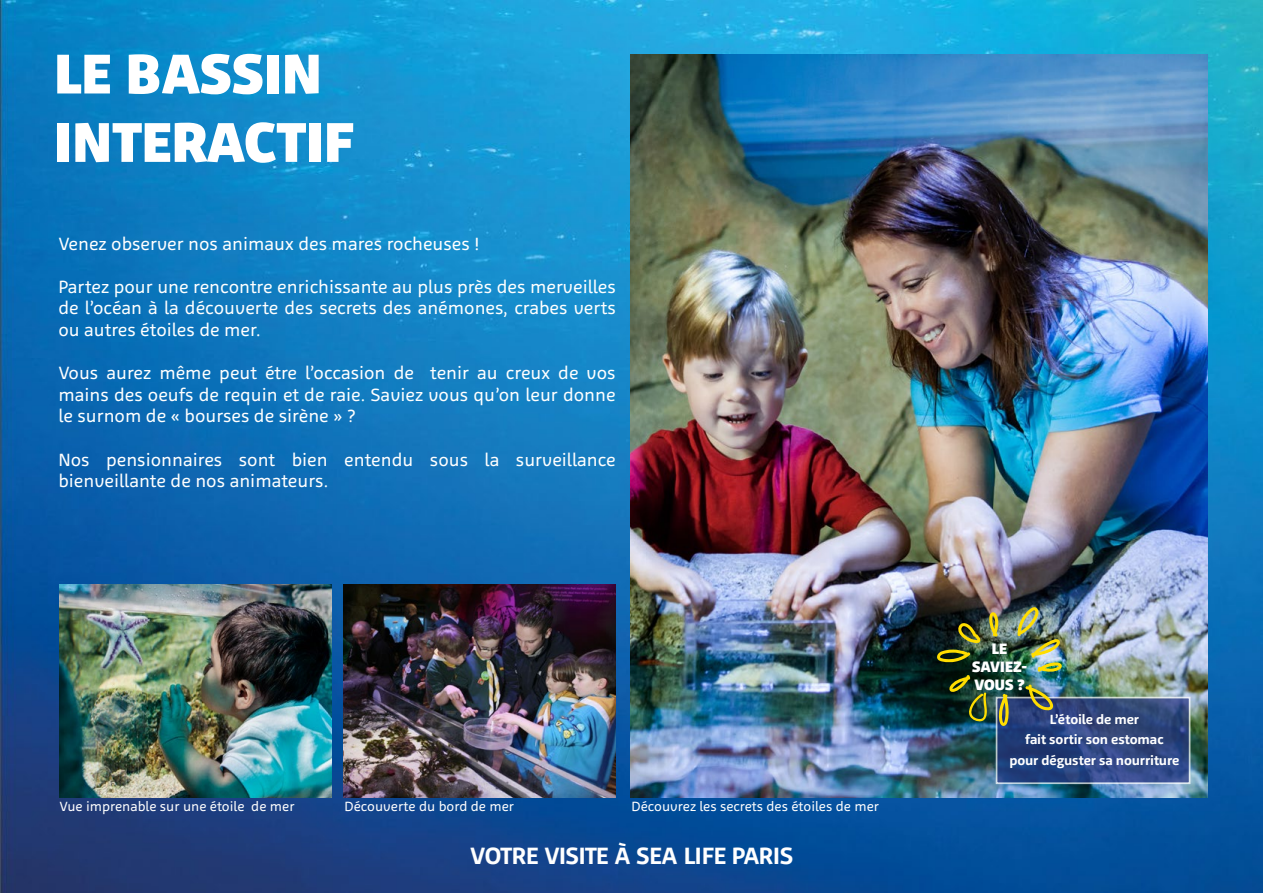
<style>
.page{position:relative;width:1263px;height:893px;background:#fff}
.page>*{position:absolute;margin:0;border:0;box-sizing:border-box;transform-origin:0 0}
.t1{font:900 57px/68.4px "Agile";letter-spacing:.015em;color:#fff}
.t2{font:700 24px "Agile";letter-spacing:-.01em;color:#fff}
.t3{font:18px/21.6px "Agile";color:#fff;text-align:justify}
.t4{font:900 15.3px/18px "Agile";letter-spacing:.005em;color:#fff;text-align:center}
.t5{font:13.5px "Agile";color:#fff}
.t6{font:700 13.5px/20.7px "Agile";letter-spacing:-.005em;color:#fff;text-align:center}
</style>
<div class="page">
<img style="left:0;top:0;width:1263px;height:893px">
<img style="left:630px;top:54px;width:578px;height:743px">
<img style="left:60px;top:584px;width:272px;height:214px">
<img style="left:343px;top:584px;width:273px;height:214px">
<svg style="left:996px;top:697px;width:194px;height:87px;background:#334a81"></svg>
<svg style="left:1025px;top:684px;width:28px;height:26px"></svg>
<svg style="left:936px;top:650px;width:35px;height:12px"></svg>
<svg style="left:998px;top:693px;width:11px;height:33px"></svg>
<svg style="left:949px;top:674px;width:38px;height:48px;background:#33481f"></svg>
<svg style="left:989px;top:612px;width:10px;height:25px"></svg>
<img style="left:1017px;top:606px;width:45px;height:67px">
<svg style="left:957px;top:623px;width:23px;height:20px"></svg>
<h1 class="t1" style="left:54px;top:39px;width:299px">LE BASSIN<br>INTERACTIF</h1>
<p class="t3" style="left:58px;top:232px;width:422px">Venez observer nos animaux des mares rocheuses !</p>
<p class="t3" style="left:58px;top:276px;width:559px">Partez pour une rencontre enrichissante au plus près des merveilles de l’océan à la découverte des secrets des anémones, crabes verts ou autres étoiles de mer.</p>
<p class="t3" style="left:58px;top:362px;width:559px">Vous aurez même peut étre l’occasion de tenir au creux de vos mains des oeufs de requin et de raie. Saviez vous qu’on leur donne le surnom de « bourses de sirène » ?</p>
<p class="t3" style="left:58px;top:448px;width:559px">Nos pensionnaires sont bien entendu sous la surveillance bienveillante de nos animateurs.</p>
<p class="t5" style="left:60px;top:798px;width:236px">Vue imprenable sur une étoile de mer</p>
<p class="t5" style="left:344px;top:798px;width:171px">Découverte du bord de mer</p>
<p class="t5" style="left:631px;top:798px;width:249px">Découvrez les secrets des étoiles de mer</p>
<h2 class="t2" style="left:470px;top:841px;width:324px">VOTRE VISITE À SEA LIFE PARIS</h2>
<p class="t4" style="left:972px;top:640px;width:57px">LE<br>SAVIEZ-<br>VOUS ?</p>
<p class="t6" style="left:1009px;top:708px;width:172px">L’étoile de mer<br>fait sortir son estomac pour déguster sa nourriture</p>
</div>
